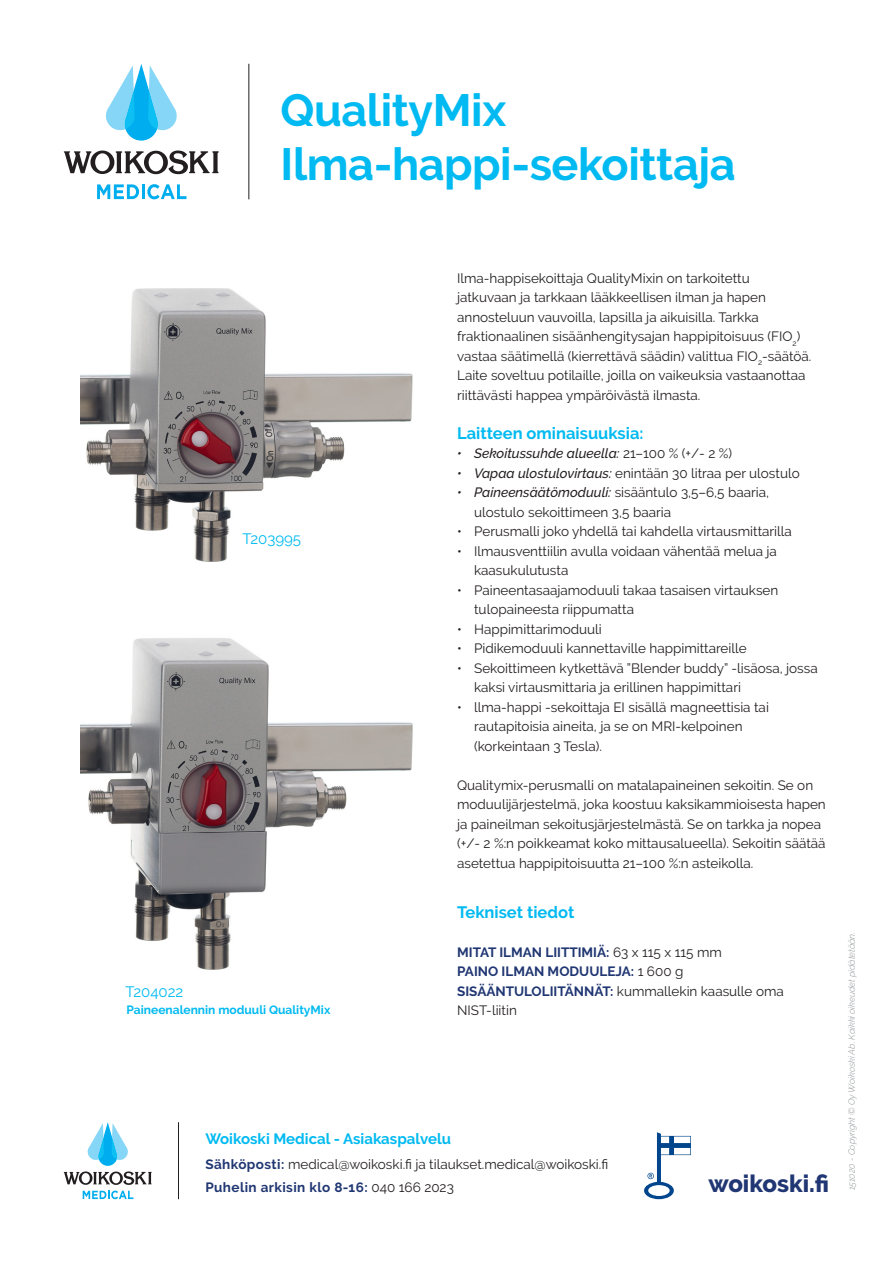
<style>
.page{position:relative;width:893px;height:1263px;background:#fff}
.page>*{position:absolute;margin:0;border:0;box-sizing:border-box;transform-origin:0 0}
.t1{font:700 45px/54px "Raleway";letter-spacing:-.01em;color:#00baf1}
.t2{font:800 24px "Raleway";color:#213773}
.t3{font:700 16.5px "Raleway";color:#00baf1}
.t4{font:700 15px "Raleway";color:#00baf1}
.t5{font:15px "Raleway";color:#00baf1}
.t6{font:13.5px/19.5px "Raleway";color:#231f20}
.t7{font:700 13.5px "Raleway";color:#213773}
.t8{font:italic 500 13.5px "Raleway";color:#231f20}
.t9{font:700 12px "Raleway";color:#00baf1}
.Pieni_väliotsikko{font:italic 300 9px "Raleway";color:#939598}
.s1{font-weight:400;font-style:normal}
.s2{font-weight:500;font-style:italic}
.s3{font-weight:400;color:#231f20}
.s4{font-weight:700;color:#213773}
.s5{font-style:normal}
</style>
<div class="page">
<svg style="left:97px;top:184px;width:42px;height:15px"></svg>
<hr style="left:142px;top:184px;width:3px;height:15px;background:#00aeef">
<svg style="left:147px;top:184px;width:39px;height:15px"></svg>
<svg style="left:64px;top:150px;width:155px;height:24px"></svg>
<svg style="left:106px;top:64px;width:71px;height:77px"></svg>
<hr style="left:249px;top:64px;width:1px;height:135px;background:#231f20">
<svg style="left:64px;top:1122px;width:88px;height:77px"></svg>
<hr style="left:178px;top:1122px;width:1px;height:77px;background:#231f20">
<svg style="left:644px;top:1132px;width:47px;height:67px"></svg>
<img style="left:81px;top:288px;width:332px;height:682px">
<p class="t1" style="left:281px;top:83px;width:456px">QualityMix<br>Ilma-happi-sekoittaja</p>
<p class="t5" style="left:242px;top:530px;width:60px">T203995</p>
<p class="t5" style="left:125px;top:983px;width:59px">T204022</p>
<p class="t9" style="left:127px;top:1003px;width:205px">Paineenalennin moduuli QualityMix</p>
<p class="t6" style="left:457px;top:268px;width:356px">Ilma-happisekoittaja QualityMixin on tarkoitettu jatkuvaan ja tarkkaan lääkkeellisen ilman ja hapen annosteluun vauvoilla, lapsilla ja aikuisilla. Tarkka fraktionaalinen sisäänhengitysajan happipitoisuus (FIO<sub>2</sub>) vastaa säätimellä (kierrettävä säädin) valittua FIO<sub>2</sub>-säätöä.<br>Laite soveltuu potilaille, joilla on vaikeuksia vastaanottaa riittävästi happea ympäröivästä ilmasta.</p>
<p class="t3" style="left:457px;top:423px;width:188px">Laitteen ominaisuuksia:</p>
<p class="t8" style="left:457px;top:446px;width:276px">• Sekoitussuhde alueella: <span class="s1">21–100 % (+/- 2 %)</span></p>
<p class="t6" style="left:457px;top:463px;width:344px"><span class="s2">• Vapaa ulostulovirtaus:</span> enintään 30 litraa per ulostulo</p>
<p class="t6" style="left:474px;top:483px;width:297px;text-indent:-17px"><span class="s2">• Paineensäätömoduuli:</span> sisääntulo 3,5–6,5 baaria, ulostulo sekoittimeen 3,5 baaria</p>
<p class="t6" style="left:457px;top:522px;width:336px">• Perusmalli joko yhdellä tai kahdella virtausmittarilla</p>
<p class="t6" style="left:474px;top:541px;width:304px;text-indent:-17px">• Ilmausventtiilin avulla voidaan vähentää melua ja kaasukulutusta</p>
<p class="t6" style="left:474px;top:580px;width:306px;text-indent:-17px">• Paineentasaajamoduuli takaa tasaisen virtauksen tulopaineesta riippumatta</p>
<p class="t6" style="left:457px;top:619px;width:146px">• Happimittarimoduuli</p>
<p class="t6" style="left:457px;top:639px;width:291px">• Pidikemoduuli kannettaville happimittareille</p>
<p class="t6" style="left:474px;top:658px;width:345px;text-indent:-17px">• Sekoittimeen kytkettävä ”Blender buddy” -lisäosa, jossa kaksi virtausmittaria ja erillinen happimittari</p>
<p class="t6" style="left:474px;top:697px;width:296px;text-indent:-17px">• llma-happi -sekoittaja EI sisällä magneettisia tai rautapitoisia aineita, ja se on MRI-kelpoinen (korkeintaan 3 Tesla).</p>
<p class="t6" style="left:457px;top:775px;width:370px">Qualitymix-perusmalli on matalapaineinen sekoitin. Se on moduulijärjestelmä, joka koostuu kaksikammioisesta hapen ja paineilman sekoitusjärjestelmästä. Se on tarkka ja nopea (+/- 2 %:n poikkeamat koko mittausalueella). Sekoitin säätää asetettua happipitoisuutta 21–100 %:n asteikolla.</p>
<p class="t3" style="left:457px;top:902px;width:119px">Tekniset tiedot</p>
<p class="t7" style="left:457px;top:944px;width:266px">MITAT ILMAN LIITTIMIÄ: <span class="s3">63 x 115 x 115 mm</span></p>
<p class="t7" style="left:457px;top:963px;width:228px">PAINO ILMAN MODUULEJA: <span class="s3">1 600 g</span></p>
<p class="t6" style="left:457px;top:981px;width:328px"><span class="s4">SISÄÄNTULOLIITÄNNÄT:</span> kummallekin kaasulle oma<br>NIST-liitin</p>
<p class="t4" style="left:205px;top:1130px;width:247px">Woikoski Medical - Asiakaspalvelu</p>
<p class="t6" style="left:205px;top:1153px;width:404px;line-height:22.5px"><span class="s4">Sähköposti:</span> medical@woikoski.fi ja tilaukset.medical@woikoski.fi<br><span class="s4">Puhelin arkisin klo 8-16:</span> 040 166 2023</p>
<p class="t2" style="left:708px;top:1169px;width:122px">woikoski.fi</p>
<p class="Pieni_väliotsikko" style="left:846px;top:1190px;width:260px;rotate:-90deg">151020 - Copyright © Oy Woikoski Ab. Kaikki oikeudet pidätetään<span class="s5">.</span></p>
</div>
